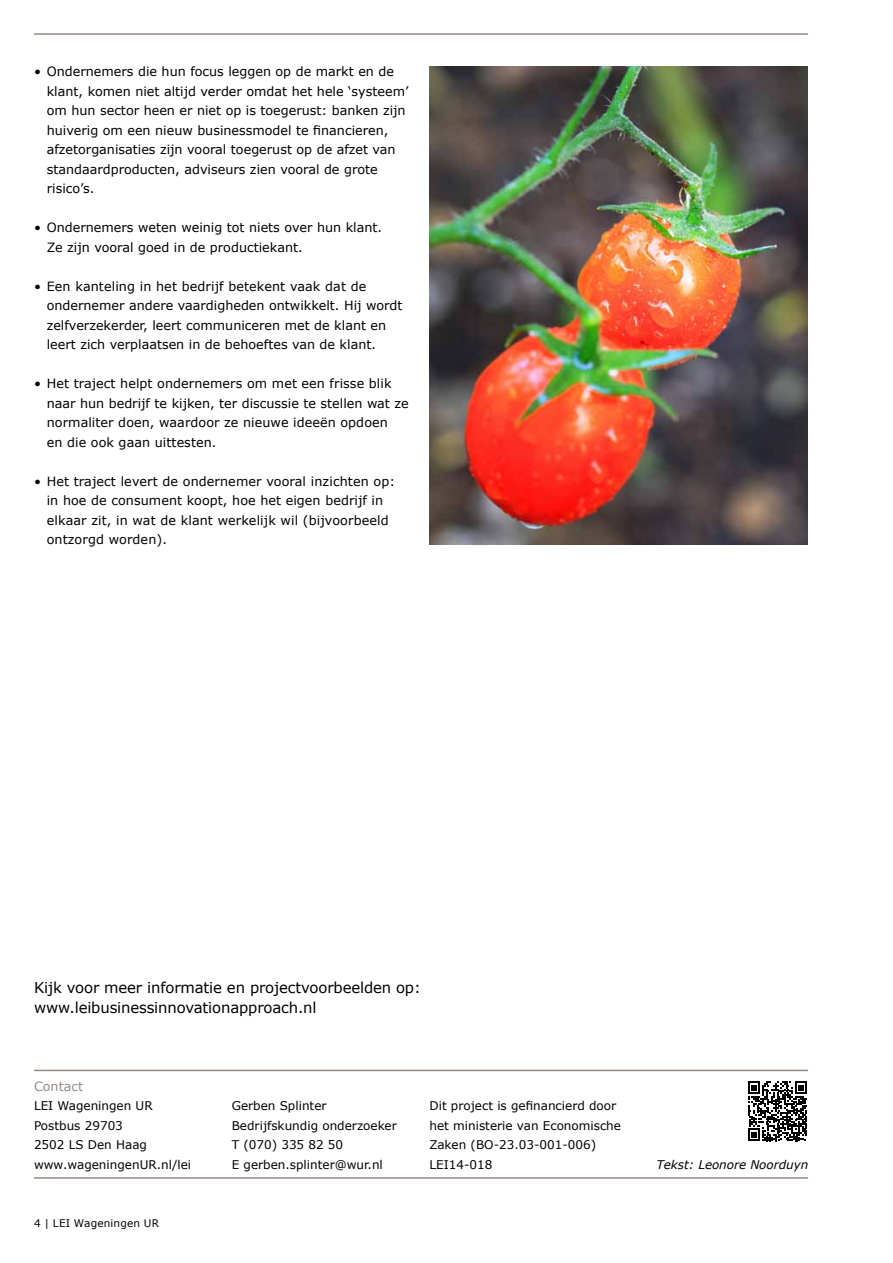
<style>
.page{position:relative;width:893px;height:1263px;background:#fff}
.page>*{position:absolute;margin:0;border:0;box-sizing:border-box;transform-origin:0 0}
.t1{font:15px/19.5px "Verdana";letter-spacing:-.01em;color:#000}
.t2{font:12.75px/19.5px "Verdana";color:#000}
.t3{font:12.75px "Verdana";color:#948a85}
.t4{font:12px/19.5px "Verdana";color:#000}
.t5{font:italic 12px "Verdana";letter-spacing:-.005em;color:#000}
.t6{font:10.5px "Verdana";letter-spacing:.015em;color:#000}
</style>
<div class="page">
<hr style="left:34px;top:1177px;width:774px;height:2px;background:#948a85">
<hr style="left:34px;top:33px;width:774px;height:2px;background:#948a85">
<img style="left:429px;top:67px;width:379px;height:478px">
<hr style="left:34px;top:1070px;width:774px;height:1px;background:#948a85">
<svg style="left:748px;top:1081px;width:59px;height:60px"></svg>
<p class="t2" style="left:47px;top:62px;width:363px;text-indent:-13px">• Ondernemers die hun focus leggen op de markt en de klant, komen niet altijd verder omdat het hele ‘systeem’ om hun sector heen er niet op is toegerust: banken zijn huiverig om een nieuw businessmodel te financieren, afzetorganisaties zijn vooral toegerust op de afzet van standaardproducten, adviseurs zien vooral de grote risico’s.</p>
<p class="t2" style="left:47px;top:218px;width:337px;text-indent:-13px">• Ondernemers weten weinig tot niets over hun klant.<br>Ze zijn vooral goed in de productiekant.</p>
<p class="t2" style="left:47px;top:276px;width:357px;text-indent:-13px">• Een kanteling in het bedrijf betekent vaak dat de ondernemer andere vaardigheden ontwikkelt. Hij wordt zelfverzekerder, leert communiceren met de klant en leert zich verplaatsen in de behoeftes van de klant.</p>
<p class="t2" style="left:47px;top:374px;width:363px;text-indent:-13px">• Het traject helpt ondernemers om met een frisse blik naar hun bedrijf te kijken, ter discussie te stellen wat ze normaliter doen, waardoor ze nieuwe ideeën opdoen<br>en die ook gaan uittesten.</p>
<p class="t2" style="left:47px;top:471px;width:350px;text-indent:-13px">• Het traject levert de ondernemer vooral inzichten op: in hoe de consument koopt, hoe het eigen bedrijf in elkaar zit, in wat de klant werkelijk wil (bijvoorbeeld ontzorgd worden).</p>
<p class="t1" style="left:34px;top:978px;width:388px">Kijk voor meer informatie en projectvoorbeelden op: www.leibusinessinnovationapproach.nl</p>
<p class="t3" style="left:34px;top:1077px;width:51px">Contact</p>
<p class="t4" style="left:34px;top:1096px;width:159px">LEI Wageningen UR<br>Postbus 29703<br>2502 LS Den Haag www.wageningenUR.nl/lei</p>
<p class="t4" style="left:232px;top:1096px;width:167px">Gerben Splinter<br>Bedrijfskundig onderzoeker<br>T (070) 335 82 50<br>E gerben.splinter@wur.nl</p>
<p class="t4" style="left:429px;top:1096px;width:193px">Dit project is gefinancierd door het ministerie van Economische<br>Zaken (BO-23.03-001-006)<br>LEI14-018</p>
<p class="t6" style="left:34px;top:1216px;width:127px">4 | LEI Wageningen UR</p>
<p class="t5" style="left:656px;top:1156px;width:153px">Tekst: Leonore Noorduyn</p>
</div>
